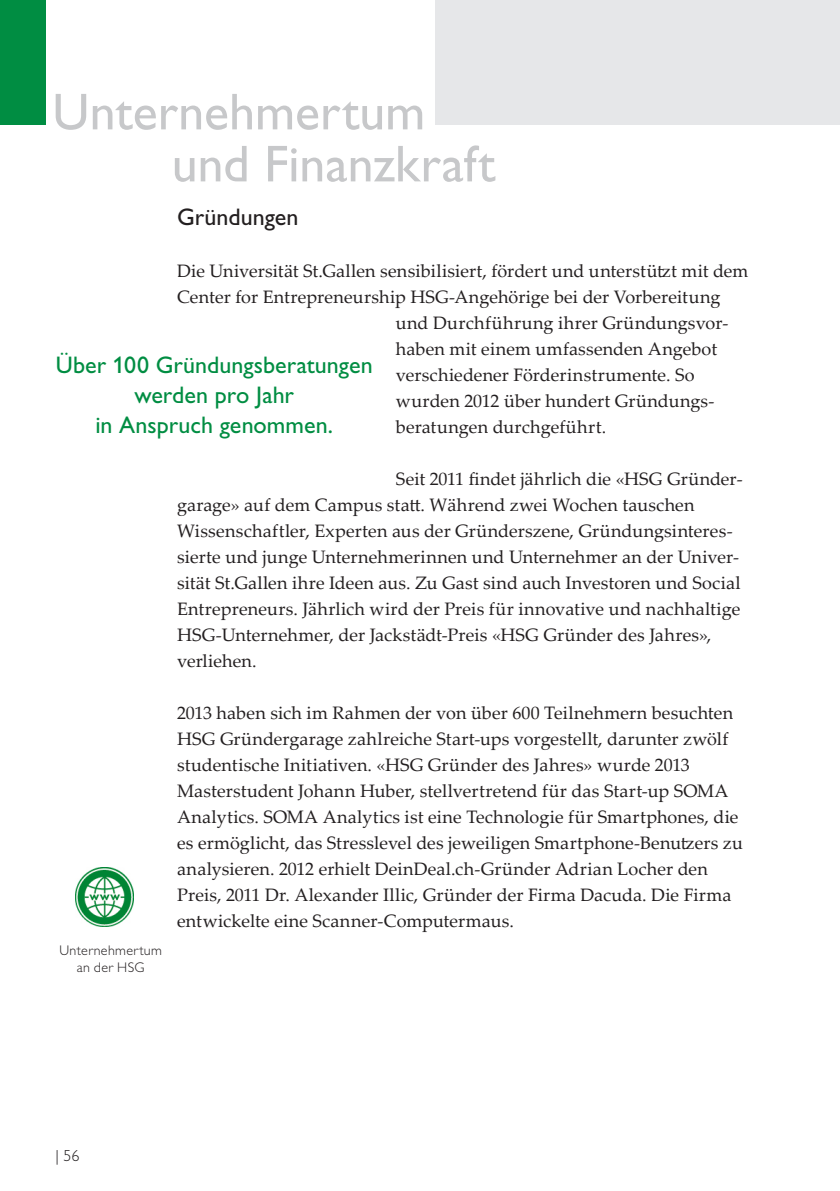
<style>
.page{position:relative;width:840px;height:1191px;background:#fff}
.page>*{position:absolute;margin:0;border:0;box-sizing:border-box;transform-origin:0 0}
.t1{font:52px/52px "Gill Alt One";color:#c7c8ca}
.t2{font:24px/30px "Gill Alt One";color:#008d42;text-align:center}
.t3{font:24px "Gill Alt One";color:#231f20}
.t4{font:18px/26px "Palatino Linotype";letter-spacing:.005em;color:#231f20}
.t5{font:300 16px "Gill Alt One";color:#231f20}
.t6{font:300 14px/16.8px "Gill Alt One";letter-spacing:.025em;color:#231f20;text-align:center}
</style>
<div class="page">
<div style="left:0;top:0;width:45px;height:125px;background:#008d42"></div>
<div style="left:435px;top:0;width:404px;height:125px;background:#e6e7e9"></div>
<img style="left:75px;top:868px;width:59px;height:58px">
<h1 class="t1" style="left:172px;top:86px;width:325px;text-indent:-119px">Unternehmertum und Finanzkraft</h1>
<h2 class="t3" style="left:177px;top:203px;width:123px">Gründungen</h2>
<p class="t4" style="left:177px;top:257px;width:572px">Die Universität St.Gallen sensibilisiert, fördert und unterstützt mit dem</p>
<p class="t4" style="left:177px;top:283px;width:544px">Center for Entrepreneurship HSG-Angehörige bei der Vorbereitung</p>
<p class="t4" style="left:395px;top:309px;width:333px">und Durchführung ihrer Gründungsvor-</p>
<p class="t4" style="left:395px;top:335px;width:323px">haben mit einem umfassenden Angebot</p>
<p class="t4" style="left:395px;top:361px;width:300px">verschiedener Förderinstrumente. So</p>
<p class="t4" style="left:395px;top:387px;width:319px">wurden 2012 über hundert Gründungs-</p>
<p class="t4" style="left:395px;top:413px;width:212px">beratungen durchgeführt.</p>
<p class="t4" style="left:177px;top:465px;width:567px;text-indent:219px">Seit 2011 findet jährlich die «HSG Gründer&shy;garage» auf dem Campus statt. Während zwei Wochen tauschen Wissenschaftler, Experten aus der Gründerszene, Gründungsinteres&shy;sierte und junge Unternehmerinnen und Unternehmer an der Univer&shy;sität St.Gallen ihre Ideen aus. Zu Gast sind auch Investoren und Social Entrepreneurs. Jährlich wird der Preis für innovative und nachhaltige HSG-Unternehmer, der Jackstädt-Preis «HSG Gründer des Jahres», verliehen.</p>
<p class="t4" style="left:177px;top:699px;width:567px">2013 haben sich im Rahmen der von über 600 Teilnehmern besuchten HSG Gründergarage zahlreiche Start-ups vorgestellt, darunter zwölf studentische Initiativen. «HSG Gründer des Jahres» wurde 2013<br>Masterstudent Johann Huber, stellvertretend für das Start-up SOMA Analytics. SOMA Analytics ist eine Technologie für Smartphones, die es ermöglicht, das Stresslevel des jeweiligen Smartphone-Benutzers zu analysieren. 2012 erhielt DeinDeal.ch-Gründer Adrian Locher den Preis, 2011 Dr. Alexander Illic, Gründer der Firma Dacuda. Die Firma entwickelte eine Scanner-Computermaus.</p>
<h2 class="t2" style="left:56px;top:349px;width:318px">Über 100 Gründungsberatungen werden pro Jahr<br>in Anspruch genommen.</h2>
<p class="t6" style="left:59px;top:942px;width:104px">Unternehmertum an der HSG</p>
<p class="t5" style="left:55px;top:1146px;width:26px">| 56</p>
</div>
